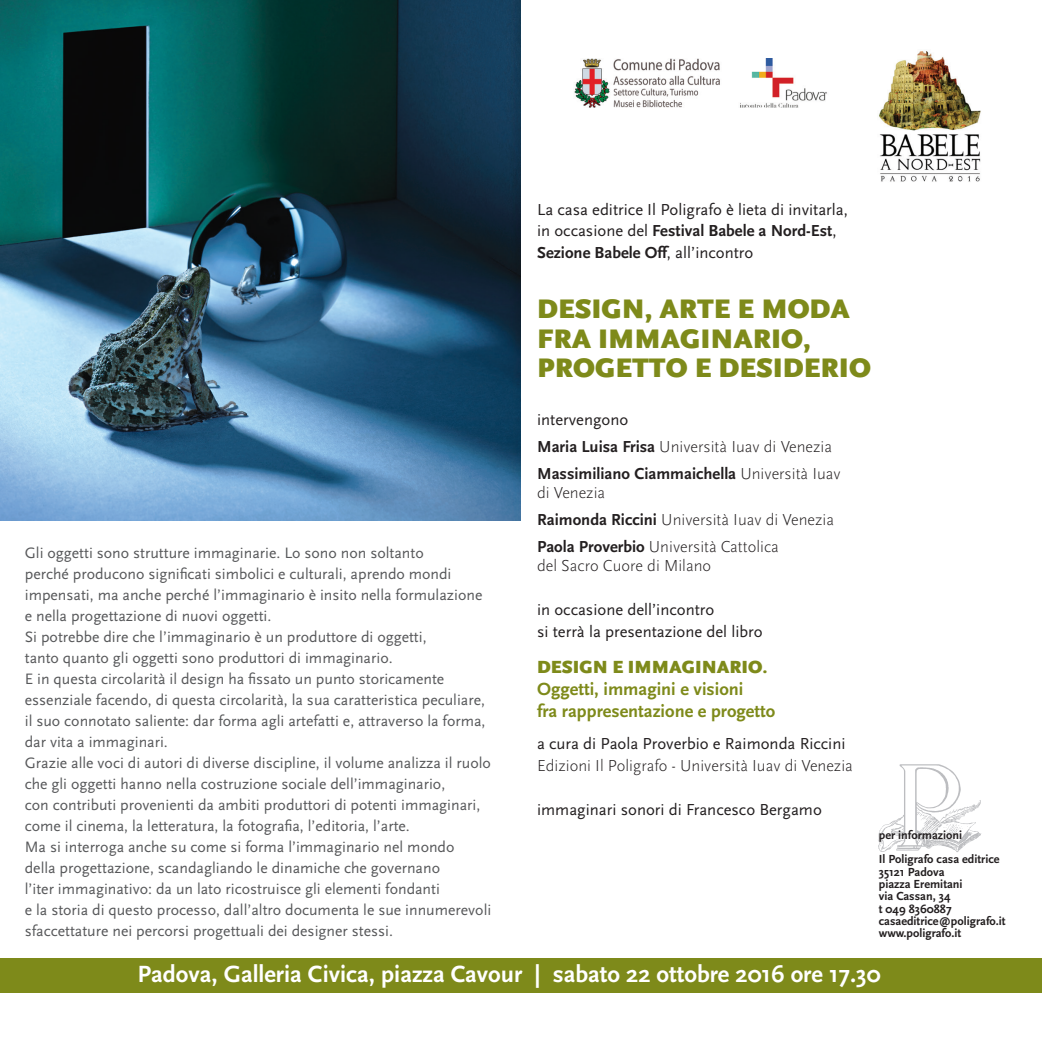
<style>
.page{position:relative;width:1042px;height:1042px;background:#fff}
.page>*{position:absolute;margin:0;border:0;box-sizing:border-box;transform-origin:0 0}
.titolo{font:900 28px/29.8px "Scala Sans";color:#7e8a1a}
.luogo_e_ora{font:700 24.5px "Scala Sans";color:#fff}
.t1{font:700 18.38px/21.9px "Scala Sans";color:#7e8a1a}
.t2{font:16.62px/21.9px "Scala Sans";color:#231f20}
.t3{font:300 16.62px/19.2px "Scala Sans";color:#231f20}
.t4{font:700 16.62px/19.2px "Scala Sans";color:#231f20}
.t5{font:15.75px/21px "Scala Sans";color:#57585a}
.recapiti{font:700 12.25px "Scala Sans";color:#231f20}
.s1{font-weight:400}
.s2{font-weight:700}
.s3{font-weight:300}
.s4{font-weight:900}
</style>
<div class="page">
<img style="left:0;top:0;width:521px;height:521px">
<div style="left:0;top:957px;width:1042px;height:35px;background:#7e8a1a"></div>
<img style="left:878px;top:764px;width:103px;height:88px">
<img style="left:879px;top:51px;width:102px;height:131px">
<img style="left:574px;top:58px;width:253px;height:49px">
<p class="t2" style="left:537px;top:198px;width:312px">La casa editrice Il Poligrafo è lieta di invitarla,</p>
<p class="t4" style="left:537px;top:222px;width:301px"><span class="s1">in occasione del</span> Festival Babele a Nord-Est<span class="s1">,</span></p>
<p class="t4" style="left:537px;top:244px;width:218px">Sezione Babele Off<span class="s1">, all’incontro</span></p>
<p class="titolo" style="left:537px;top:295px;width:314px">DESIGN, ARTE E MODA<br>FRA IMMAGINARIO,</p>
<p class="titolo" style="left:537px;top:354px;width:335px">PROGETTO E DESIDERIO</p>
<p class="t2" style="left:537px;top:409px;width:93px">intervengono</p>
<p class="t3" style="left:537px;top:437px;width:296px"><span class="s2">Maria Luisa Frisa</span> Università Iuav di Venezia</p>
<p class="t4" style="left:537px;top:464px;width:305px">Massimiliano Ciammaichella <span class="s3">Università Iuav di Venezia</span></p>
<p class="t3" style="left:537px;top:510px;width:298px"><span class="s2">Raimonda Riccini</span> Università Iuav di Venezia</p>
<p class="t3" style="left:537px;top:537px;width:243px"><span class="s2">Paola Proverbio</span> Università Cattolica del Sacro Cuore di Milano</p>
<p class="t2" style="left:537px;top:599px;width:227px">in occasione dell’incontro<br>si terrà la presentazione del libro</p>
<p class="t1" style="left:537px;top:657px;width:240px"><span class="s4">DESIGN E IMMAGINARIO.<br></span>Oggetti, immagini e visioni<br>fra rappresentazione e progetto</p>
<p class="t2" style="left:537px;top:733px;width:310px">a cura di Paola Proverbio e Raimonda Riccini</p>
<p class="t3" style="left:537px;top:756px;width:317px">Edizioni Il Poligrafo - Università Iuav di Venezia</p>
<p class="t2" style="left:537px;top:798px;width:286px">immaginari sonori di Francesco Bergamo</p>
<p class="t5" style="left:25px;top:542px;width:459px">Gli oggetti sono strutture immaginarie. Lo sono non soltanto<br>perché producono significati simbolici e culturali, aprendo mondi impensati, ma anche perché l’immaginario è insito nella formulazione</p>
<p class="t5" style="left:25px;top:605px;width:248px">e nella progettazione di nuovi oggetti.</p>
<p class="t5" style="left:25px;top:626px;width:403px">Si potrebbe dire che l’immaginario è un produttore di oggetti,</p>
<p class="t5" style="left:25px;top:647px;width:369px">tanto quanto gli oggetti sono produttori di immaginario.</p>
<p class="t5" style="left:25px;top:668px;width:462px">E in questa circolarità il design ha fissato un punto storicamente essenziale facendo, di questa circolarità, la sua caratteristica peculiare,</p>
<p class="t5" style="left:25px;top:710px;width:462px">il suo connotato saliente: dar forma agli artefatti e, attraverso la forma, dar vita a immaginari.</p>
<p class="t5" style="left:25px;top:752px;width:468px">Grazie alle voci di autori di diverse discipline, il volume analizza il ruolo che gli oggetti hanno nella costruzione sociale dell’immaginario,</p>
<p class="t5" style="left:25px;top:794px;width:457px">con contributi provenienti da ambiti produttori di potenti immaginari, come il cinema, la letteratura, la fotografia, l’editoria, l’arte.</p>
<p class="t5" style="left:25px;top:836px;width:431px">Ma si interroga anche su come si forma l’immaginario nel mondo</p>
<p class="t5" style="left:25px;top:857px;width:417px">della progettazione, scandagliando le dinamiche che governano</p>
<p class="t5" style="left:25px;top:878px;width:417px">l’iter immaginativo: da un lato ricostruisce gli elementi fondanti</p>
<p class="t5" style="left:25px;top:899px;width:468px">e la storia di questo processo, dall’altro documenta le sue innumerevoli sfaccettature nei percorsi progettuali dei designer stessi.</p>
<p class="luogo_e_ora" style="left:137px;top:961px;width:745px">Padova, Galleria Civica, piazza Cavour | sabato 22 ottobre 2016 ore 17.30</p>
<p class="recapiti" style="left:879px;top:828px;width:85px">per informazioni</p>
<p class="recapiti" style="left:879px;top:853px;width:122px">Il Poligrafo casa editrice</p>
<p class="recapiti" style="left:879px;top:865px;width:67px">35121 Padova</p>
<p class="recapiti" style="left:879px;top:877px;width:85px">piazza Eremitani</p>
<p class="recapiti" style="left:879px;top:889px;width:73px">via Cassan, 34</p>
<p class="recapiti" style="left:879px;top:902px;width:74px">t 049 8360887</p>
<p class="recapiti" style="left:879px;top:914px;width:128px">casaeditrice@poligrafo.it</p>
<p class="recapiti" style="left:879px;top:926px;width:84px">www.poligrafo.it</p>
</div>
